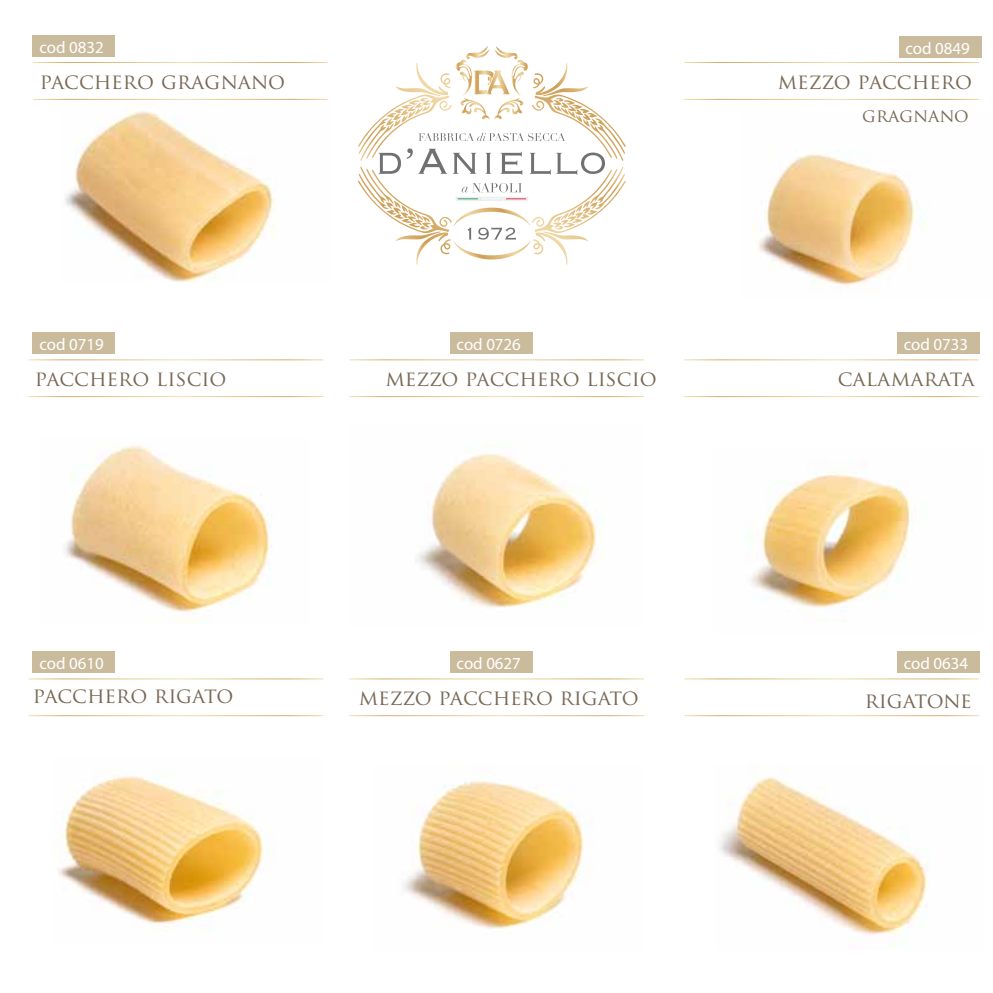
<style>
.page{position:relative;width:993px;height:993px;background:#fff}
.page>*{position:absolute;margin:0;border:0;box-sizing:border-box;transform-origin:0 0}
.t1{font:21px "Trajan Pro";color:#786855}
.t2{font:21px "Trajan Pro";letter-spacing:-.02em;color:#786855}
.t3{font:18.03px "Trajan Pro";color:#786855}
.t4{font:16.8px "Myriad Pro";color:#fff}
</style>
<div class="page">
<img style="left:753px;top:153px;width:174px;height:138px">
<div style="left:33px;top:35px;width:82px;height:21px;background:#cbbb9d"></div>
<img style="left:62px;top:98px;width:266px;height:185px">
<div style="left:898px;top:36px;width:82px;height:22px;background:#cbbb9d"></div>
<div style="left:896px;top:332px;width:83px;height:21px;background:#cbbb9d"></div>
<img style="left:719px;top:776px;width:209px;height:171px">
<img style="left:65px;top:445px;width:207px;height:175px">
<img style="left:59px;top:776px;width:212px;height:155px">
<img style="left:402px;top:781px;width:188px;height:148px">
<img style="left:417px;top:445px;width:185px;height:163px">
<img style="left:748px;top:472px;width:164px;height:136px">
<svg style="left:684px;top:99px;width:294px;height:1px"></svg>
<svg style="left:684px;top:62px;width:294px;height:1px"></svg>
<svg style="left:395px;top:46px;width:192px;height:74px"></svg>
<svg style="left:418px;top:133px;width:147px;height:8px"></svg>
<svg style="left:360px;top:148px;width:263px;height:111px"></svg>
<svg style="left:33px;top:99px;width:294px;height:1px"></svg>
<svg style="left:33px;top:62px;width:294px;height:1px"></svg>
<div style="left:33px;top:332px;width:82px;height:21px;background:#cbbb9d"></div>
<div style="left:449px;top:332px;width:83px;height:21px;background:#cbbb9d"></div>
<svg style="left:28px;top:396px;width:295px;height:1px"></svg>
<svg style="left:28px;top:359px;width:295px;height:1px"></svg>
<svg style="left:684px;top:396px;width:294px;height:1px"></svg>
<svg style="left:684px;top:359px;width:294px;height:1px"></svg>
<svg style="left:349px;top:396px;width:294px;height:1px"></svg>
<svg style="left:349px;top:359px;width:294px;height:1px"></svg>
<div style="left:896px;top:650px;width:83px;height:22px;background:#cbbb9d"></div>
<div style="left:33px;top:650px;width:82px;height:22px;background:#cbbb9d"></div>
<div style="left:449px;top:650px;width:83px;height:22px;background:#cbbb9d"></div>
<svg style="left:28px;top:715px;width:295px;height:1px"></svg>
<svg style="left:28px;top:678px;width:295px;height:1px"></svg>
<svg style="left:684px;top:715px;width:294px;height:1px"></svg>
<svg style="left:684px;top:678px;width:294px;height:1px"></svg>
<svg style="left:349px;top:715px;width:294px;height:1px"></svg>
<svg style="left:349px;top:678px;width:294px;height:1px"></svg>
<p class="t4" style="left:39px;top:38px;width:66px">cod 0832</p>
<p class="t4" style="left:905px;top:39px;width:66px">cod 0849</p>
<p class="t1" style="left:40px;top:68px;width:247px">PACCHERO GRAGNANO</p>
<p class="t1" style="left:777px;top:68px;width:196px">MEZZO PACCHERO</p>
<p class="t4" style="left:39px;top:335px;width:66px">cod 0719</p>
<p class="t4" style="left:456px;top:335px;width:66px">cod 0726</p>
<p class="t3" style="left:862px;top:104px;width:108px">GRAGNANO</p>
<p class="t4" style="left:903px;top:335px;width:66px">cod 0733</p>
<p class="t1" style="left:35px;top:365px;width:193px">PACCHERO LISCIO</p>
<p class="t1" style="left:385px;top:365px;width:273px">MEZZO PACCHERO LISCIO</p>
<p class="t1" style="left:837px;top:365px;width:138px">CALAMARATA</p>
<p class="t4" style="left:39px;top:653px;width:66px">cod 0610</p>
<p class="t4" style="left:456px;top:653px;width:66px">cod 0627</p>
<p class="t1" style="left:33px;top:682px;width:202px">PACCHERO RIGATO</p>
<p class="t1" style="left:358px;top:684px;width:281px">MEZZO PACCHERO RIGATO</p>
<p class="t4" style="left:903px;top:653px;width:66px">cod 0634</p>
<p class="t2" style="left:864px;top:687px;width:109px">RIGATONE</p>
</div>
